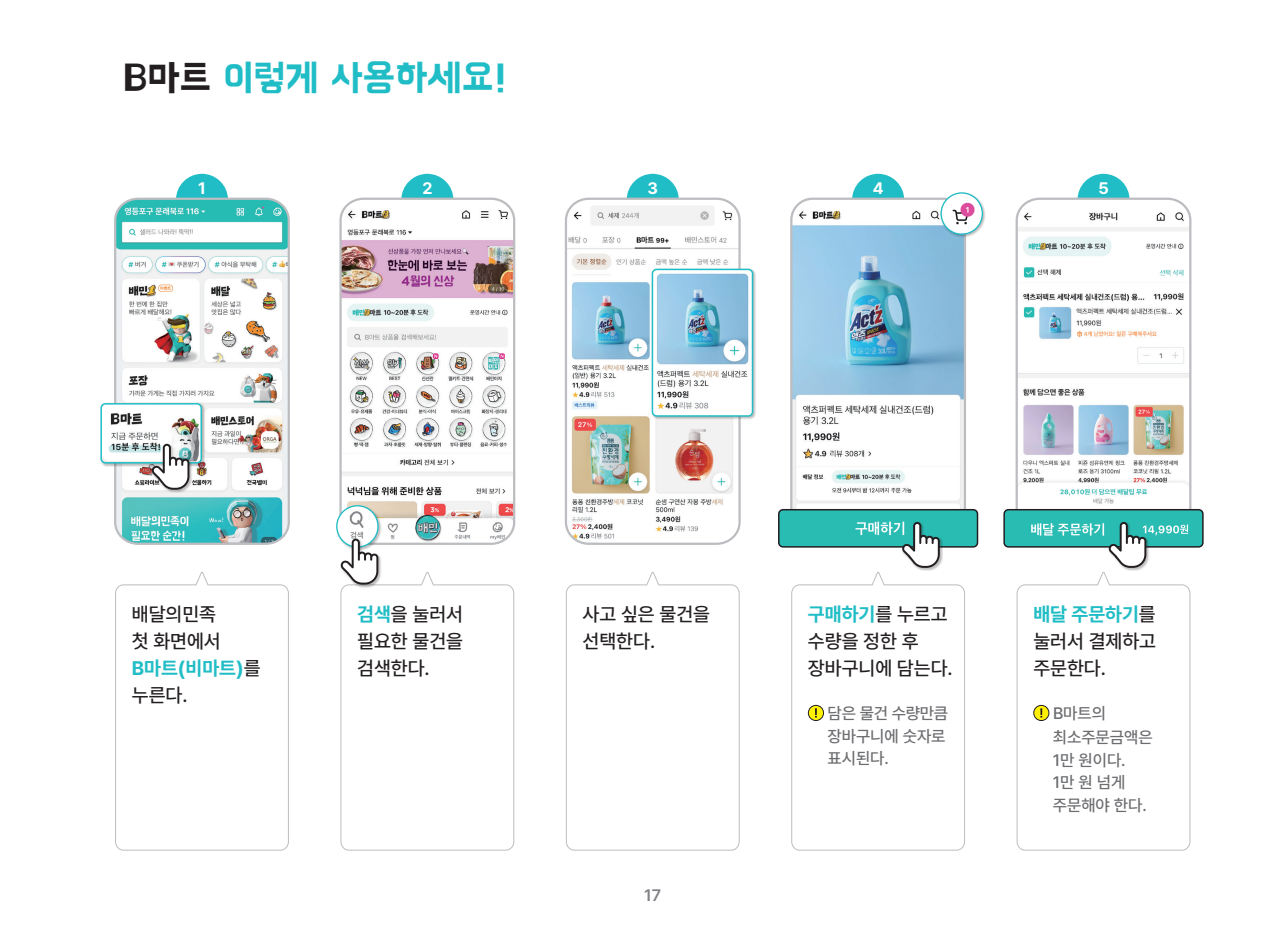
<style>
.page{position:relative;width:1263px;height:936px;background:#fff}
.page>*{position:absolute;margin:0;border:0;box-sizing:border-box;transform-origin:0 0}
.t1{font:37.5px "BMHANNA11 yrsold OTF";color:#21bdc6}
.t2{font:500 19.5px/27px "Pretendard";color:#231f20}
.t3{font:500 16.5px/22.5px "Pretendard";color:#6c6d70}
.t4{font:700 16.5px "Pretendard";color:#fff}
.t5{font:600 16.5px "Pretendard";color:#808285}
.s1{color:#231f20}
.s2{font-weight:700;color:#21bdc6}
</style>
<div class="page">
<svg style="left:566px;top:572px;width:174px;height:278px"></svg>
<svg style="left:1016px;top:572px;width:175px;height:278px"></svg>
<svg style="left:340px;top:572px;width:174px;height:278px"></svg>
<svg style="left:1034px;top:705px;width:15px;height:15px"></svg>
<div style="left:1033px;top:705px;width:16px;height:16px;border:1px solid #231f20;border-radius:50%"></div>
<svg style="left:1040px;top:708px;width:2px;height:9px"></svg>
<div style="left:401px;top:174px;width:52px;height:52px;background:#21bdc6;border-radius:50%"></div>
<div style="left:627px;top:174px;width:52px;height:52px;background:#21bdc6;border-radius:50%"></div>
<div style="left:1077px;top:174px;width:52px;height:52px;background:#21bdc6;border-radius:50%"></div>
<img style="left:342px;top:199px;width:172px;height:343px">
<div style="left:339px;top:198px;width:176px;height:347px;border:2px solid #bcbdc0;border-radius:22px"></div>
<img style="left:566px;top:201px;width:172px;height:341px">
<div style="left:565px;top:198px;width:176px;height:347px;border:2px solid #bcbdc0;border-radius:22px"></div>
<img style="left:1018px;top:199px;width:172px;height:305px">
<div style="left:1015px;top:198px;width:176px;height:347px;border:2px solid #bcbdc0;border-radius:22px"></div>
<svg style="left:791px;top:572px;width:174px;height:278px"></svg>
<div style="left:808px;top:705px;width:15px;height:15px;background:#fff101;border-radius:50%"></div>
<div style="left:808px;top:705px;width:16px;height:16px;border:1px solid #231f20;border-radius:50%"></div>
<svg style="left:815px;top:708px;width:2px;height:9px"></svg>
<div style="left:852px;top:174px;width:52px;height:52px;background:#21bdc6;border-radius:50%"></div>
<img style="left:793px;top:201px;width:170px;height:308px">
<div style="left:790px;top:198px;width:176px;height:347px;border:2px solid #bcbdc0;border-radius:21px"></div>
<svg style="left:115px;top:572px;width:174px;height:278px"></svg>
<div style="left:176px;top:174px;width:52px;height:52px;background:#21bdc6;border-radius:50%"></div>
<img style="left:117px;top:201px;width:170px;height:341px">
<div style="left:114px;top:198px;width:176px;height:347px;border:2px solid #bcbdc0;border-radius:22px"></div>
<div style="left:100px;top:402px;width:105px;height:65px;background:#231f20;opacity:.3"></div>
<img style="left:101px;top:406px;width:100px;height:57px">
<div style="left:100px;top:403px;width:102px;height:60px;border:2px solid #21bdc6;border-radius:4px"></div>
<div style="left:651px;top:268px;width:105px;height:152px;background:#231f20;opacity:.3"></div>
<img style="left:652px;top:269px;width:100px;height:147px">
<div style="left:652px;top:269px;width:101px;height:147px;border:2px solid #21bdc6;border-radius:4px"></div>
<div style="left:151px;top:443px;width:42px;height:50px;background:#231f20;opacity:.3"></div>
<svg style="left:151px;top:444px;width:38px;height:45px"></svg>
<div style="left:336px;top:504px;width:46px;height:46px;background:#231f20;opacity:.3"></div>
<img style="left:337px;top:505px;width:41px;height:42px;border-radius:21px">
<div style="left:336px;top:505px;width:43px;height:42px;border:1px solid #21bdc6;border-radius:50%"></div>
<div style="left:340px;top:538px;width:42px;height:49px;background:#231f20;opacity:.3"></div>
<svg style="left:340px;top:538px;width:38px;height:46px"></svg>
<div style="left:779px;top:512px;width:198px;height:35px;background:#29bcb3"></div>
<div style="left:778px;top:509px;width:200px;height:38px;border:2px solid #231f20;border-radius:4px"></div>
<img style="left:1006px;top:509px;width:197px;height:38px">
<div style="left:1003px;top:509px;width:200px;height:38px;border:2px solid #231f20;border-radius:4px"></div>
<div style="left:902px;top:521px;width:41px;height:50px;background:#231f20;opacity:.3"></div>
<svg style="left:902px;top:522px;width:38px;height:46px"></svg>
<div style="left:1108px;top:521px;width:42px;height:50px;background:#231f20;opacity:.3"></div>
<svg style="left:1108px;top:522px;width:38px;height:46px"></svg>
<div style="left:940px;top:192px;width:46px;height:46px;background:#231f20;opacity:.3"></div>
<svg style="left:941px;top:193px;width:41px;height:41px"></svg>
<img style="left:941px;top:193px;width:39px;height:41px">
<div style="left:940px;top:192px;width:43px;height:43px;border:1px solid #21bdc6;border-radius:50%"></div>
<h1 class="t1" style="left:123px;top:60px;width:385px"><span class="s1">B마트</span> 이렇게 사용하세요!</h1>
<p class="t4" style="left:198px;top:176px;width:9px">1</p>
<p class="t4" style="left:422px;top:176px;width:12px">2</p>
<p class="t4" style="left:647px;top:176px;width:12px">3</p>
<p class="t4" style="left:1098px;top:176px;width:12px">5</p>
<p class="t4" style="left:873px;top:176px;width:12px">4</p>
<p class="t2" style="left:132px;top:600px;width:130px">배달의민족<br>첫 화면에서<br><span class="s2">B마트(비마트)</span>를 누른다.</p>
<p class="t2" style="left:808px;top:600px;width:146px"><span class="s2">구매하기</span>를 누르고 수량을 정한 후 장바구니에 담는다.</p>
<p class="t3" style="left:827px;top:701px;width:122px">담은 물건 수량만큼 장바구니에 숫자로 표시된다.</p>
<p class="t2" style="left:357px;top:600px;width:107px;text-align:justify"><span class="s2">검색</span>을 눌러서 필요한 물건을 검색한다.</p>
<p class="t2" style="left:583px;top:600px;width:129px">사고 싶은 물건을 선택한다.</p>
<p class="t2" style="left:1033px;top:600px;width:124px;text-align:justify"><span class="s2">배달 주문하기</span>를 눌러서 결제하고 주문한다.</p>
<p class="t3" style="left:1053px;top:700px;width:101px;line-height:24px">B마트의 최소주문금액은</p>
<p class="t3" style="left:1053px;top:748px;width:95px">1만 원이다.<br>1만 원 넘게 주문해야 한다.</p>
<p class="t5" style="left:644px;top:883px;width:18px">17</p>
</div>
